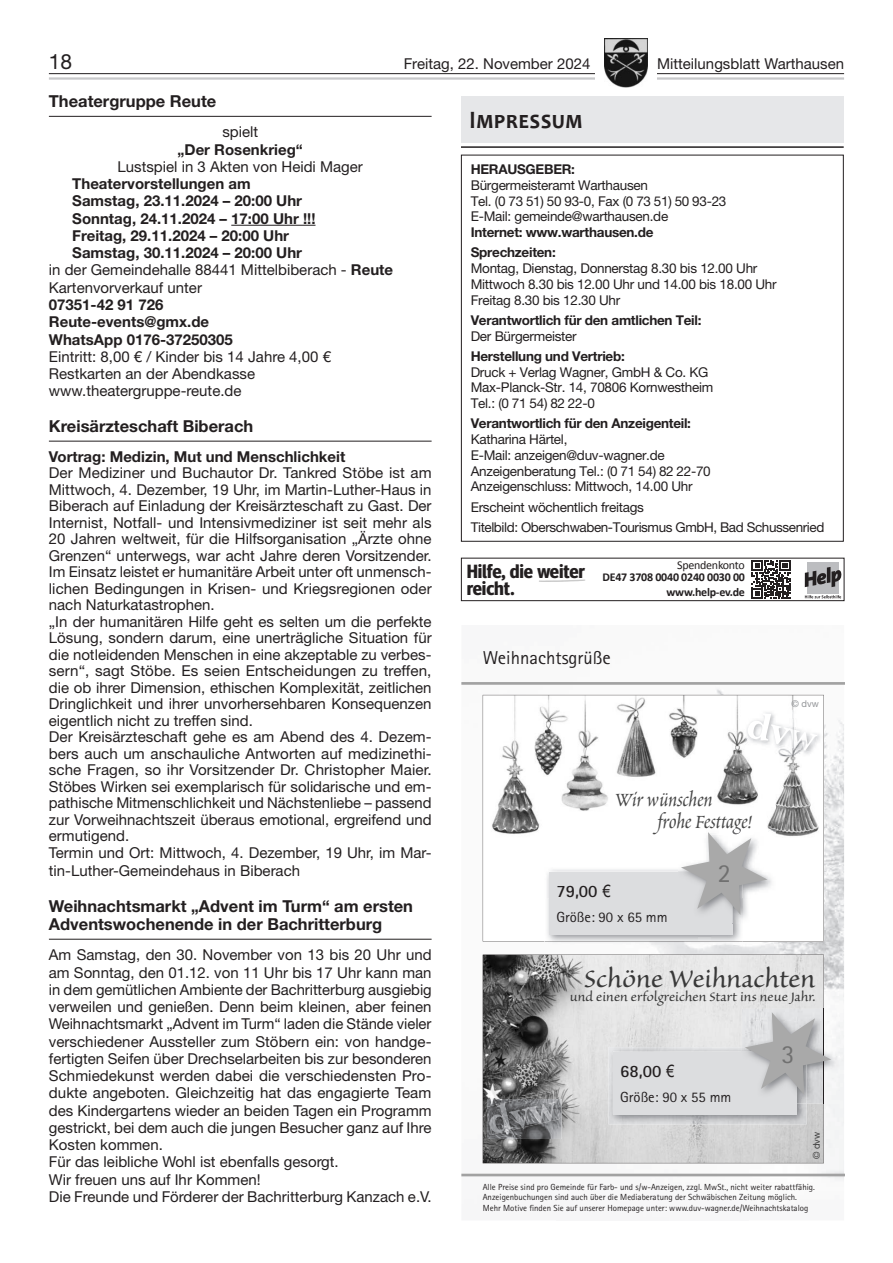
<style>
.page{position:relative;width:893px;height:1263px;background:#fff}
.page>*{position:absolute;margin:0;border:0;box-sizing:border-box;transform-origin:0 0}
.t1{font:31.35px "Sanvito Pro";color:#393939}
.t2{font:26.1px "Rotis Sans Serif Std";color:#707070}
.t3{font:700 25.2px "Candara";letter-spacing:.045em;color:#231f20;scale:.89 1}
.t4{font:24px/21.9px "Poetica Std";color:#464646}
.t5{font:21px "Helvetica Neue LT Std";color:#231f20}
.t6{font:700 19.05px/17.5px "Meta Headline Pro";letter-spacing:-.01em;color:#231f20}
.t7{font:18.75px "Rotis Sans Serif Std";color:#231f20}
.t8{font:700 17.4px "Rotis Sans Serif Std";color:#231f20}
.t9{font:700 16.5px/18.8px "Helvetica Neue LT Std";color:#231f20}
.t10{font:16.35px "Sanvito Pro";color:#393939}
.t11{font:15px/16.5px "Helvetica Neue LT Std";color:#231f20}
.t12{font:700 15px/17.2px "Helvetica Neue LT Std";color:#231f20}
.t13{font:14.7px "Rotis Sans Serif Std";color:#231f20}
.t14{font:13.5px/15.8px "Helvetica Neue LT Std";letter-spacing:-.02em;color:#231f20}
.t15{font:700 13.5px/20.2px "Helvetica Neue LT Std";letter-spacing:-.02em;color:#231f20}
.t16{font:700 12px "Calibri";letter-spacing:-.02em;color:#231f20}
.t17{font:12px "Calibri";letter-spacing:-.02em;color:#231f20}
.t18{font:9.3px "Helvetica Neue LT Std";color:#939598}
.t19{font:9.3px "Helvetica Neue LT Std";color:#393939}
.t20{font:8.85px/10.6px "Rotis Sans Serif Std";color:#231f20}
.s1{font-weight:700}
.s2{font-family:"Arial Narrow";font-weight:400}
</style>
<div class="page">
<hr style="left:49px;top:77px;width:795px;height:3px;background:#c7c8ca">
<hr style="left:49px;top:73px;width:795px;height:1px;background:#231f20">
<div style="left:595px;top:39px;width:61px;height:49px;background:#fff"></div>
<img style="left:604px;top:39px;width:44px;height:49px">
<hr style="left:49px;top:116px;width:383px;height:1px;background:#231f20">
<hr style="left:231px;top:225px;width:84px;height:1px;background:#231f20">
<hr style="left:49px;top:441px;width:383px;height:1px;background:#231f20">
<hr style="left:49px;top:939px;width:383px;height:1px;background:#231f20">
<img style="left:482px;top:689px;width:361px;height:35px">
<img style="left:461px;top:724px;width:95px;height:453px">
<img style="left:749px;top:724px;width:95px;height:457px">
<hr style="left:461px;top:682px;width:383px;height:3px;background:#a2a2a2">
<hr style="left:461px;top:1174px;width:383px;height:2px;background:#a2a2a2">
<svg style="left:483px;top:695px;width:341px;height:246px"></svg>
<svg style="left:483px;top:955px;width:341px;height:208px;background:#b8b8b8"></svg>
<img style="left:545px;top:942px;width:195px;height:2px">
<img style="left:545px;top:899px;width:151px;height:43px">
<img style="left:545px;top:867px;width:133px;height:32px">
<img style="left:713px;top:923px;width:30px;height:19px">
<svg style="left:696px;top:934px;width:17px;height:8px"></svg>
<div style="left:549px;top:871px;width:184px;height:63px;background:#dcdddf"></div>
<img style="left:678px;top:834px;width:3px;height:33px">
<img style="left:733px;top:899px;width:43px;height:24px">
<img style="left:767px;top:829px;width:9px;height:70px">
<img style="left:678px;top:829px;width:3px;height:5px">
<img style="left:678px;top:867px;width:3px;height:4px">
<svg style="left:681px;top:829px;width:86px;height:86px"></svg>
<img style="left:608px;top:1047px;width:198px;height:77px">
<div style="left:613px;top:1052px;width:184px;height:62px;background:#dcdddf"></div>
<img style="left:742px;top:1009px;width:98px;height:94px">
<img style="left:823px;top:1009px;width:2px;height:94px">
<img style="left:742px;top:1047px;width:64px;height:56px">
<img style="left:742px;top:1052px;width:55px;height:51px">
<svg style="left:745px;top:1012px;width:86px;height:83px"></svg>
<svg style="left:804px;top:562px;width:38px;height:37px"></svg>
<div style="left:807px;top:563px;width:31px;height:31px;background:#bcbdc0"></div>
<svg style="left:805px;top:567px;width:37px;height:20px"></svg>
<svg style="left:805px;top:595px;width:36px;height:3px"></svg>
<svg style="left:539px;top:579px;width:46px;height:3px"></svg>
<svg style="left:752px;top:560px;width:38px;height:39px"></svg>
<div style="left:461px;top:558px;width:383px;height:43px;border:1px solid #231f20"></div>
<div style="left:461px;top:155px;width:383px;height:387px;border:1px solid #231f20"></div>
<div style="left:461px;top:96px;width:383px;height:46px;background:#e6e7e9"></div>
<hr style="left:461px;top:146px;width:383px;height:2px;background:#231f20">
<h3 class="t5" style="left:49px;top:49px;width:25px">18</h3>
<p class="t11" style="left:404px;top:55px;width:188px">Freitag, 22. November 2024</p>
<p class="t11" style="left:657px;top:55px;width:188px">Mitteilungsblatt Warthausen</p>
<p class="t9" style="left:49px;top:92px;width:169px">Theatergruppe Reute</p>
<p class="t11" style="left:222px;top:124px;width:37px">spielt</p>
<p class="t12" style="left:178px;top:140px;width:127px">„Der Rosenkrieg“</p>
<p class="t11" style="left:118px;top:158px;width:247px">Lustspiel in 3 Akten von Heidi Mager</p>
<p class="t12" style="left:72px;top:175px;width:180px">Theatervorstellungen am</p>
<p class="t12" style="left:72px;top:192px;width:231px">Samstag, 23.11.2024 – 20:00 Uhr</p>
<p class="t12" style="left:72px;top:209px;width:245px">Sonntag, 24.11.2024 – 17:00 Uhr !!!</p>
<p class="t12" style="left:72px;top:227px;width:218px">Freitag, 29.11.2024 – 20:00 Uhr</p>
<p class="t12" style="left:72px;top:244px;width:231px">Samstag, 30.11.2024 – 20:00 Uhr</p>
<p class="t11" style="left:49px;top:262px;width:346px">in der Gemeindehalle 88441 Mittelbiberach - <span class="s1">Reute</span></p>
<p class="t11" style="left:49px;top:279px;width:155px">Kartenvorverkauf unter</p>
<p class="t12" style="left:49px;top:296px;width:185px">07351-42 91 726<br>Reute-events@gmx.de<br>WhatsApp 0176-37250305</p>
<p class="t11" style="left:49px;top:348px;width:284px;line-height:17.2px">Eintritt: 8,00 € / Kinder bis 14 Jahre 4,00 €<br>Restkarten an der Abendkasse www.theatergruppe-reute.de</p>
<p class="t9" style="left:49px;top:417px;width:206px">Kreisärzteschaft Biberach</p>
<p class="t12" style="left:49px;top:447px;width:298px">Vortrag: Medizin, Mut und Menschlichkeit</p>
<p class="t11" style="left:49px;top:464px;width:384px">Der Mediziner und Buchautor Dr. Tankred Stöbe ist am Mittwoch, 4. Dezember, 19 Uhr, im Martin-Luther-Haus in Biberach auf Einladung der Kreisärzteschaft zu Gast. Der Internist, Notfall- und Intensivmediziner ist seit mehr als 20 Jahren weltweit, für die Hilfsorganisation „Ärzte ohne Grenzen“ unterwegs, war acht Jahre deren Vorsitzender.<br>Im Einsatz leistet er humanitäre Arbeit unter oft unmensch&shy;lichen Bedingungen in Krisen- und Kriegsregionen oder nach Naturkatastrophen.<br>„In der humanitären Hilfe geht es selten um die perfekte Lösung, sondern darum, eine unerträgliche Situation für die notleidenden Menschen in eine akzeptable zu verbes&shy;sern“, sagt Stöbe. Es seien Entscheidungen zu treffen, die ob ihrer Dimension, ethischen Komplexität, zeitlichen Dringlichkeit und ihrer unvorhersehbaren Konsequenzen eigentlich nicht zu treffen sind.<br>Der Kreisärzteschaft gehe es am Abend des 4. Dezem&shy;bers auch um anschauliche Antworten auf medizinethi&shy;sche Fragen, so ihr Vorsitzender Dr. Christopher Maier.<br>Stöbes Wirken sei exemplarisch für solidarische und em&shy;pathische Mitmenschlichkeit und Nächstenliebe – passend zur Vorweihnachtszeit überaus emotional, ergreifend und ermutigend.<br>Termin und Ort: Mittwoch, 4. Dezember, 19 Uhr, im Mar&shy;tin-Luther-Gemeindehaus in Biberach</p>
<p class="t9" style="left:49px;top:896px;width:366px">Weihnachtsmarkt „Advent im Turm“ am ersten<br>Adventswochenende in der Bachritterburg</p>
<p class="t11" style="left:49px;top:946px;width:384px;line-height:17.2px">Am Samstag, den 30. November von 13 bis 20 Uhr und am Sonntag, den 01.12. von 11 Uhr bis 17 Uhr kann man in dem gemütlichen Ambiente der Bachritterburg ausgiebig verweilen und genießen. Denn beim kleinen, aber feinen Weihnachtsmarkt „Advent im Turm“ laden die Stände vieler verschiedener Aussteller zum Stöbern ein: von handge&shy;fertigten Seifen über Drechselarbeiten bis zur besonderen Schmiedekunst werden dabei die verschiedensten Pro&shy;dukte angeboten. Gleichzeitig hat das engagierte Team des Kindergartens wieder an beiden Tagen ein Programm gestrickt, bei dem auch die jungen Besucher ganz auf Ihre Kosten kommen.<br>Für das leibliche Wohl ist ebenfalls gesorgt.<br>Wir freuen uns auf Ihr Kommen!<br>Die Freunde und Förderer der Bachritterburg Kanzach e.V.</p>
<h3 class="t3" style="left:469px;top:104px;width:128px">Impressum</h3>
<p class="t15" style="left:471px;top:159px;width:106px">HERAUSGEBER:</p>
<p class="t14" style="left:471px;top:177px;width:257px">Bürgermeisteramt Warthausen<br>Tel. (0 73 51) 50 93-0, Fax (0 73 51) 50 93-23<br>E-Mail: gemeinde@warthausen.de</p>
<p class="t15" style="left:471px;top:222px;width:184px">Internet: www.warthausen.de<br>Sprechzeiten:</p>
<p class="t14" style="left:471px;top:260px;width:307px">Montag, Dienstag, Donnerstag 8.30 bis 12.00 Uhr<br>Mittwoch 8.30 bis 12.00 Uhr und 14.00 bis 18.00 Uhr<br>Freitag 8.30 bis 12.30 Uhr</p>
<p class="t15" style="left:471px;top:310px;width:232px">Verantwortlich für den amtlichen Teil:</p>
<p class="t14" style="left:471px;top:328px;width:107px">Der Bürgermeister</p>
<p class="t15" style="left:471px;top:346px;width:156px">Herstellung und Vertrieb:</p>
<p class="t14" style="left:471px;top:364px;width:244px">Druck + Verlag Wagner, GmbH &amp; Co. KG<br>Max-Planck-Str. 14, 70806 Kornwestheim<br>Tel.: (0 71 54) 82 22-0</p>
<p class="t15" style="left:471px;top:413px;width:222px">Verantwortlich für den Anzeigenteil:</p>
<p class="t14" style="left:471px;top:431px;width:242px">Katharina Härtel,<br>E-Mail: anzeigen@duv-wagner.de Anzeigenberatung Tel.: (0 71 54) 82 22-70<br>Anzeigenschluss: Mittwoch, 14.00 Uhr</p>
<p class="t14" style="left:471px;top:497px;width:355px;line-height:20.2px">Erscheint wöchentlich freitags<br>Titelbild: Oberschwaben-Tourismus GmbH, Bad Schussenried</p>
<p class="t17" style="left:677px;top:556px;width:69px">Spendenkonto</p>
<p class="t16" style="left:602px;top:568px;width:144px">DE47 3708 0040 0240 0030 00</p>
<p class="t6" style="left:467px;top:561px;width:120px">Hilfe, die weiter reicht.</p>
<p class="t16" style="left:666px;top:584px;width:80px">www.help-ev.de</p>
<p class="t7" style="left:483px;top:646px;width:130px">Weihnachtsgrüße</p>
<p class="t18" style="left:791px;top:698px;width:29px">© dvw</p>
<h3 class="t4" style="left:658px;top:787px;width:96px;text-indent:-43px">Wir wünschen frohe Festtage!</h3>
<h2 class="t2" style="left:718px;top:858px;width:15px">2</h2>
<p class="t8" style="left:556px;top:880px;width:56px">79,00 <span class="s2">€</span></p>
<p class="t13" style="left:556px;top:908px;width:113px">Größe: 90 x 65 mm</p>
<h1 class="t1" style="left:584px;top:961px;width:233px">Schöne Weihnachten</h1>
<p class="t10" style="left:570px;top:988px;width:247px">und einen erfolgreichen Start ins neue Jahr.</p>
<h2 class="t2" style="left:781px;top:1038px;width:15px">3</h2>
<p class="t8" style="left:620px;top:1060px;width:56px">68,00 <span class="s2">€</span></p>
<p class="t13" style="left:620px;top:1088px;width:113px">Größe: 90 x 55 mm</p>
<p class="t19" style="left:811px;top:1159px;width:29px;rotate:-90deg">© dvw</p>
<p class="t20" style="left:483px;top:1181px;width:334px">Alle Preise sind pro Gemeinde für Farb- und s/w-Anzeigen, zzgl. MwSt., nicht weiter rabattfähig.<br>Anzeigenbuchungen sind auch über die Mediaberatung der Schwäbischen Zeitung möglich.<br>Mehr Motive finden Sie auf unserer Homepage unter: www.duv-wagner.de/Weihnachtskatalog</p>
</div>
